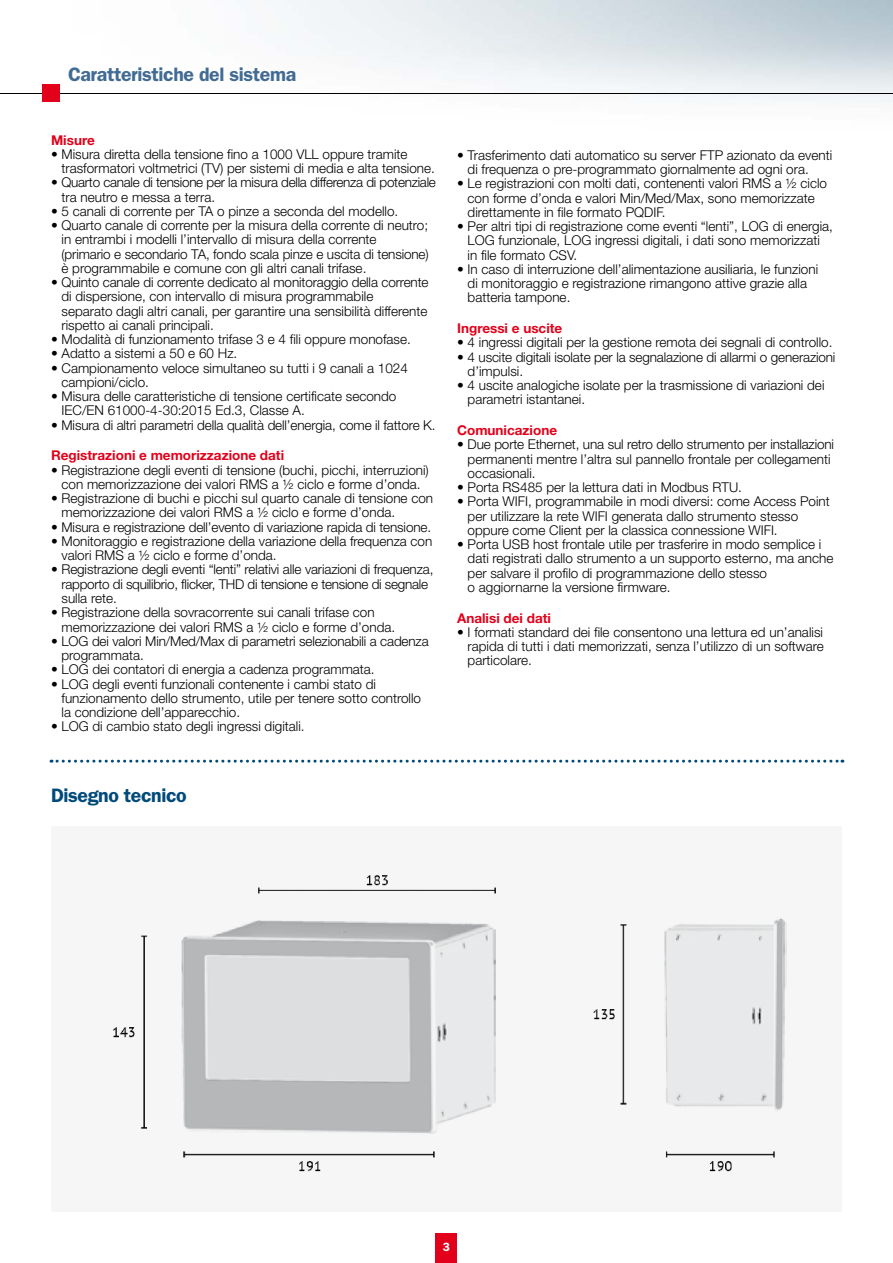
<style>
.page{position:relative;width:893px;height:1263px;background:#fff}
.page>*{position:absolute;margin:0;border:0;box-sizing:border-box;transform-origin:0 0}
.t1{font:600 19.5px "Franklin Gothic";letter-spacing:-.02em;color:#426b94}
.t2{font:600 19.5px "Franklin Gothic";letter-spacing:-.02em;color:#004a7a}
.t3{font:300 13.5px/14.2px "Helvetica Neue";color:#000}
.t4{font:300 13.5px/14.2px "Helvetica Neue";letter-spacing:-.02em;color:#000}
.t5{font:700 13.5px "Helvetica Neue";color:#e2001a}
.t6{font:600 12px "Franklin Gothic";color:#fff}
</style>
<div class="page">
<img style="left:42px;top:0;width:851px;height:103px">
<hr style="left:0;top:93px;width:893px;height:1px;background:#000">
<div style="left:43px;top:85px;width:17px;height:17px;background:#e2001a"></div>
<div style="left:436px;top:1233px;width:21px;height:30px;background:#e2001a"></div>
<div style="left:51px;top:827px;width:791px;height:385px;background:#f6f6f6"></div>
<img style="left:113px;top:875px;width:674px;height:297px">
<svg style="left:51px;top:760px;width:792px;height:3px"></svg>
<h1 class="t1" style="left:68px;top:63px;width:230px">Caratteristiche del sistema</h1>
<p class="t5" style="left:51px;top:131px;width:45px">Misure</p>
<p class="t3" style="left:62px;top:147px;width:375px;text-indent:-11px">• Misura diretta della tensione fino a 1000 VLL oppure tramite trasformatori voltmetrici (TV) per sistemi di media e alta tensione.</p>
<p class="t4" style="left:62px;top:175px;width:376px;text-indent:-11px">• Quarto canale di tensione per la misura della differenza di potenziale tra neutro e messa a terra.</p>
<p class="t3" style="left:51px;top:204px;width:349px">• 5 canali di corrente per TA o pinze a seconda del modello.</p>
<p class="t3" style="left:62px;top:218px;width:369px;text-indent:-11px">• Quarto canale di corrente per la misura della corrente di neutro; in entrambi i modelli l’intervallo di misura della corrente (primario e secondario TA, fondo scala pinze e uscita di tensione) è programmabile e comune con gli altri canali trifase.</p>
<p class="t3" style="left:62px;top:275px;width:369px;text-indent:-11px">• Quinto canale di corrente dedicato al monitoraggio della corrente di dispersione, con intervallo di misura programmabile<br>separato dagli altri canali, per garantire una sensibilità differente rispetto ai canali principali.</p>
<p class="t3" style="left:51px;top:332px;width:361px">• Modalità di funzionamento trifase 3 e 4 fili oppure monofase.</p>
<p class="t3" style="left:51px;top:346px;width:188px">• Adatto a sistemi a 50 e 60 Hz.</p>
<p class="t3" style="left:62px;top:360px;width:348px;text-indent:-11px">• Campionamento veloce simultaneo su tutti i 9 canali a 1024 campioni/ciclo.</p>
<p class="t3" style="left:62px;top:389px;width:336px;text-indent:-11px">• Misura delle caratteristiche di tensione certificate secondo<br>IEC/EN 61000-4-30:2015 Ed.3, Classe A.</p>
<p class="t3" style="left:51px;top:417px;width:386px">• Misura di altri parametri della qualità dell’energia, come il fattore K.</p>
<p class="t5" style="left:51px;top:447px;width:235px">Registrazioni e memorizzazione dati</p>
<p class="t3" style="left:51px;top:462px;width:379px;text-align:center">• Registrazione degli eventi di tensione (buchi, picchi, interruzioni) con memorizzazione dei valori RMS a ½ ciclo e forme d’onda.</p>
<p class="t3" style="left:62px;top:491px;width:373px;text-indent:-11px">• Registrazione di buchi e picchi sul quarto canale di tensione con memorizzazione dei valori RMS a ½ ciclo e forme d’onda.</p>
<p class="t3" style="left:51px;top:519px;width:382px">• Misura e registrazione dell’evento di variazione rapida di tensione.</p>
<p class="t3" style="left:62px;top:534px;width:372px;text-indent:-11px">• Monitoraggio e registrazione della variazione della frequenza con valori RMS a ½ ciclo e forme d’onda.</p>
<p class="t3" style="left:62px;top:562px;width:373px;text-indent:-11px">• Registrazione degli eventi “lenti” relativi alle variazioni di frequenza, rapporto di squilibrio, flicker, THD di tensione e tensione di segnale sulla rete.</p>
<p class="t3" style="left:62px;top:605px;width:335px;text-indent:-11px">• Registrazione della sovracorrente sui canali trifase con memorizzazione dei valori RMS a ½ ciclo e forme d’onda.</p>
<p class="t3" style="left:62px;top:633px;width:369px;text-indent:-11px">• LOG dei valori Min/Med/Max di parametri selezionabili a cadenza programmata.</p>
<p class="t3" style="left:51px;top:662px;width:325px">• LOG dei contatori di energia a cadenza programmata.</p>
<p class="t3" style="left:62px;top:676px;width:361px;text-indent:-11px">• LOG degli eventi funzionali contenente i cambi stato di funzionamento dello strumento, utile per tenere sotto controllo la condizione dell’apparecchio.</p>
<p class="t3" style="left:51px;top:719px;width:255px">• LOG di cambio stato degli ingressi digitali.</p>
<p class="t3" style="left:468px;top:147px;width:366px;text-indent:-11px">• Trasferimento dati automatico su server FTP azionato da eventi di frequenza o pre-programmato giornalmente ad ogni ora.</p>
<p class="t3" style="left:468px;top:176px;width:361px;text-indent:-11px">• Le registrazioni con molti dati, contenenti valori RMS a ½ ciclo con forme d’onda e valori Min/Med/Max, sono memorizzate direttamente in file formato PQDIF.</p>
<p class="t3" style="left:468px;top:219px;width:367px;text-indent:-11px">• Per altri tipi di registrazione come eventi “lenti”, LOG di energia,<br>LOG funzionale, LOG ingressi digitali, i dati sono memorizzati in file formato CSV.</p>
<p class="t3" style="left:468px;top:262px;width:352px;text-indent:-11px">• In caso di interruzione dell’alimentazione ausiliaria, le funzioni di monitoraggio e registrazione rimangono attive grazie alla batteria tampone.</p>
<p class="t5" style="left:457px;top:320px;width:107px">Ingressi e uscite</p>
<p class="t3" style="left:457px;top:335px;width:377px">• 4 ingressi digitali per la gestione remota dei segnali di controllo.</p>
<p class="t3" style="left:468px;top:349px;width:369px;text-indent:-11px">• 4 uscite digitali isolate per la segnalazione di allarmi o generazioni d’impulsi.</p>
<p class="t3" style="left:468px;top:378px;width:358px;text-indent:-11px">• 4 uscite analogiche isolate per la trasmissione di variazioni dei parametri istantanei.</p>
<p class="t5" style="left:457px;top:422px;width:101px">Comunicazione</p>
<p class="t3" style="left:468px;top:437px;width:368px;text-indent:-11px">• Due porte Ethernet, una sul retro dello strumento per installazioni permanenti mentre l’altra sul pannello frontale per collegamenti occasionali.</p>
<p class="t3" style="left:457px;top:480px;width:286px">• Porta RS485 per la lettura dati in Modbus RTU.</p>
<p class="t3" style="left:468px;top:494px;width:364px;text-indent:-11px">• Porta WIFI, programmabile in modi diversi: come Access Point per utilizzare la rete WIFI generata dallo strumento stesso oppure come Client per la classica connessione WIFI.</p>
<p class="t3" style="left:468px;top:537px;width:367px;text-indent:-11px">• Porta USB host frontale utile per trasferire in modo semplice i dati registrati dallo strumento a un supporto esterno, ma anche per salvare il profilo di programmazione dello stesso<br>o aggiornarne la versione firmware.</p>
<p class="t5" style="left:457px;top:609px;width:95px">Analisi dei dati</p>
<p class="t3" style="left:468px;top:625px;width:358px;text-align:justify;text-indent:-11px">• I formati standard dei file consentono una lettura ed un’analisi rapida di tutti i dati memorizzati, senza l’utilizzo di un software particolare.</p>
<h1 class="t2" style="left:51px;top:784px;width:137px">Disegno tecnico</h1>
<p class="t6" style="left:443px;top:1240px;width:9px">3</p>
</div>
